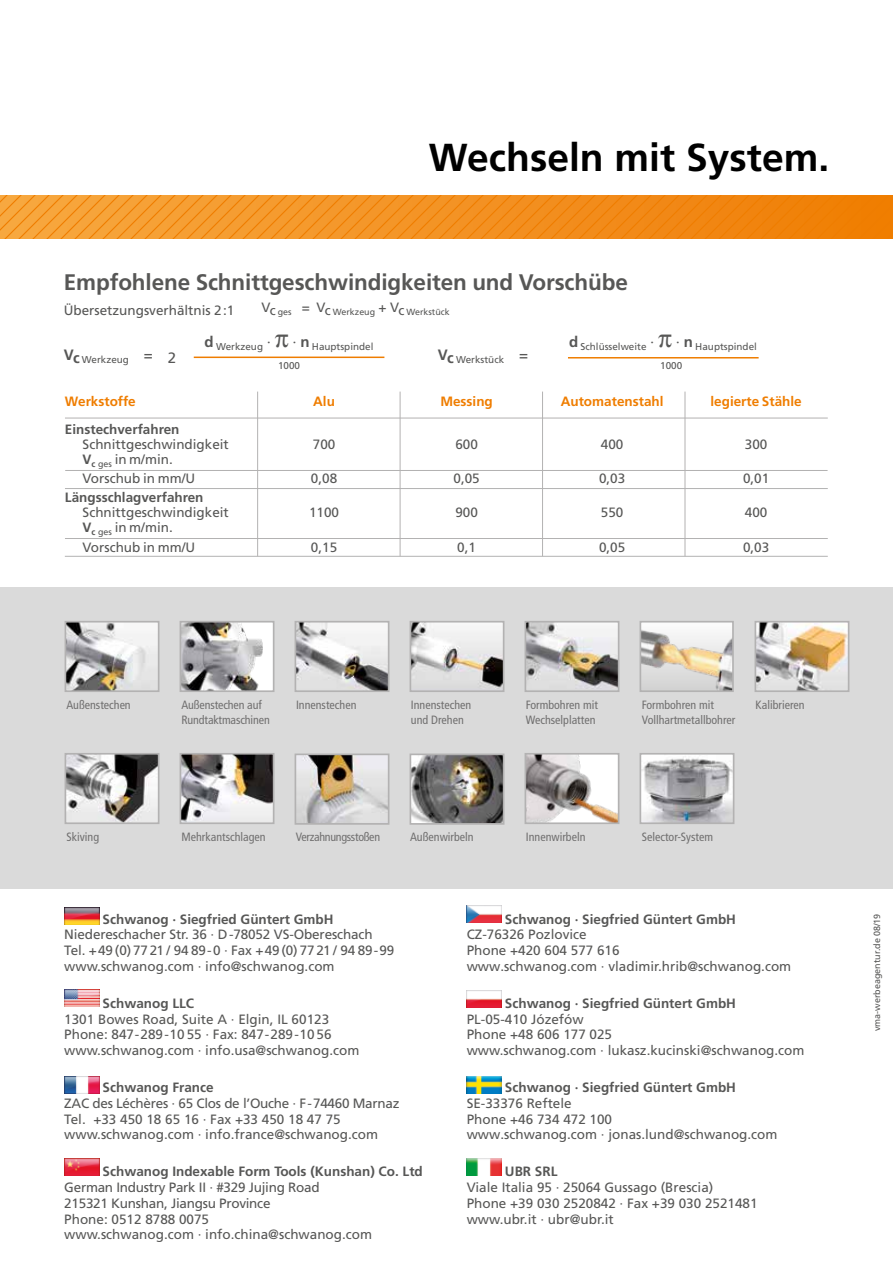
<style>
.page{position:relative;width:893px;height:1263px;background:#fff}
.page>*{position:absolute;margin:0;border:0;box-sizing:border-box;transform-origin:0 0}
.t1{font:700 39px "Frutiger";color:#000}
.t2{font:700 22.5px "Frutiger";letter-spacing:-.005em;color:#575756}
.t3{font:13.5px/15.8px "Frutiger";color:#575756}
.t4{font:700 13.5px "Frutiger";color:#575756}
.t5{font:13.5px/15.8px "Frutiger";letter-spacing:-.02em;color:#575756}
.t6{font:700 13.5px "Frutiger";color:#ef7d00}
.t7{font:condensed 12px/15px "Frutiger";color:#706f6f}
.t8{font:condensed 12px "Frutiger";letter-spacing:-.025em;color:#706f6f}
.t9{font:9.9px/19.4px "Frutiger";color:#575756}
.t10{font:9px "Frutiger";color:#575756}
.t11{font:8.85px "Frutiger";color:#575756}
.s1{font-size:13.5px}
.s2{font-weight:700;font-size:15px}
.s3{font-size:15px}
.s4{font-weight:700}
</style>
<div class="page">
<div style="left:0;top:587px;width:893px;height:302px;background:#dadada"></div>
<svg style="left:0;top:196px;width:892px;height:42px;background:#f2901f"></svg>
<hr style="left:892px;top:238px;width:1px;height:576px;background:#fff">
<hr style="left:892px;top:196px;width:1px;height:42px;background:#ef7d00">
<img style="left:183px;top:624px;width:88px;height:65px">
<div style="left:180px;top:621px;width:94px;height:71px;border:2px solid #b3b2b2"></div>
<img style="left:298px;top:624px;width:88px;height:65px">
<div style="left:295px;top:621px;width:94px;height:71px;border:2px solid #b3b2b2"></div>
<img style="left:413px;top:624px;width:88px;height:65px">
<div style="left:410px;top:621px;width:94px;height:71px;border:2px solid #b3b2b2"></div>
<img style="left:528px;top:624px;width:88px;height:65px">
<div style="left:525px;top:621px;width:94px;height:71px;border:2px solid #b3b2b2"></div>
<img style="left:68px;top:624px;width:88px;height:65px">
<div style="left:65px;top:621px;width:94px;height:71px;border:2px solid #b3b2b2"></div>
<img style="left:183px;top:756px;width:88px;height:65px">
<div style="left:180px;top:753px;width:94px;height:71px;border:2px solid #b3b2b2"></div>
<img style="left:68px;top:756px;width:88px;height:65px">
<div style="left:65px;top:753px;width:94px;height:71px;border:2px solid #b3b2b2"></div>
<img style="left:298px;top:756px;width:88px;height:66px">
<div style="left:295px;top:753px;width:94px;height:72px;border:2px solid #b3b2b2"></div>
<img style="left:413px;top:756px;width:88px;height:66px">
<div style="left:410px;top:753px;width:94px;height:72px;border:2px solid #b3b2b2"></div>
<img style="left:643px;top:756px;width:88px;height:65px">
<div style="left:640px;top:753px;width:94px;height:71px;border:2px solid #b3b2b2"></div>
<img style="left:528px;top:756px;width:88px;height:65px">
<div style="left:525px;top:753px;width:94px;height:71px;border:2px solid #b3b2b2"></div>
<img style="left:757px;top:624px;width:89px;height:65px">
<div style="left:754px;top:621px;width:95px;height:71px;border:2px solid #b3b2b2"></div>
<img style="left:642px;top:624px;width:89px;height:65px">
<div style="left:639px;top:621px;width:95px;height:71px;border:2px solid #b3b2b2"></div>
<hr style="left:194px;top:357px;width:190px;height:1px;background:#ef7d00">
<hr style="left:568px;top:357px;width:191px;height:1px;background:#ef7d00">
<hr style="left:257px;top:392px;width:1px;height:164px;background:#b3b2b2">
<hr style="left:400px;top:392px;width:1px;height:164px;background:#b3b2b2">
<hr style="left:542px;top:392px;width:1px;height:164px;background:#b3b2b2">
<hr style="left:685px;top:392px;width:1px;height:164px;background:#b3b2b2">
<hr style="left:65px;top:418px;width:763px;height:1px;background:#b3b2b2">
<hr style="left:65px;top:470px;width:763px;height:1px;background:#b3b2b2">
<hr style="left:65px;top:556px;width:763px;height:1px;background:#b3b2b2">
<hr style="left:65px;top:488px;width:763px;height:1px;background:#b3b2b2">
<hr style="left:65px;top:538px;width:763px;height:1px;background:#b3b2b2">
<img style="left:64px;top:908px;width:35px;height:17px">
<img style="left:467px;top:906px;width:35px;height:17px">
<img style="left:467px;top:990px;width:35px;height:18px">
<img style="left:64px;top:989px;width:35px;height:17px">
<img style="left:64px;top:1076px;width:35px;height:17px">
<img style="left:64px;top:1158px;width:35px;height:17px">
<img style="left:467px;top:1158px;width:35px;height:17px">
<img style="left:467px;top:1076px;width:35px;height:17px">
<h1 class="t1" style="left:429px;top:134px;width:402px">Wechseln mit System.</h1>
<h2 class="t2" style="left:64px;top:269px;width:566px">Empfohlene Schnittgeschwindigkeiten und Vorschübe</h2>
<p class="t3" style="left:64px;top:302px;width:172px">Übersetzungsverhältnis 2:1</p>
<p class="t11" style="left:261px;top:307px;width:190px"><sup>V</sup><span class="s1">c</span> ges <sup>=</sup> <sup>V</sup><span class="s1">c</span> Werkzeug <sup>+</sup> <sup>V</sup><span class="s1">c</span> Werkstück</p>
<p class="t9" style="left:64px;top:349px;width:114px"><sup>V</sup><span class="s2">c</span> Werkzeug <sup>=</sup> <span class="s3">2</span></p>
<p class="t9" style="left:205px;top:337px;width:68px"><sup>d</sup> Werkzeug <sup>·</sup></p>
<p class="t9" style="left:278px;top:337px;width:97px;text-indent:14px"><sup>·</sup> <sup>n</sup> Hauptspindel<br>1000</p>
<p class="t9" style="left:438px;top:350px;width:92px"><sup>V</sup><span class="s2">c</span> Werkstück <sup>=</sup></p>
<p class="t9" style="left:569px;top:337px;width:87px"><sup>d</sup> Schlüsselweite <sup>·</sup></p>
<p class="t9" style="left:660px;top:338px;width:98px;line-height:18.6px;text-indent:16px"><sup>·</sup> <sup>n</sup> Hauptspindel<br>1000</p>
<p class="t6" style="left:65px;top:393px;width:72px">Werkstoffe</p>
<p class="t6" style="left:313px;top:393px;width:23px">Alu</p>
<p class="t6" style="left:440px;top:393px;width:54px">Messing</p>
<p class="t6" style="left:561px;top:393px;width:104px">Automatenstahl</p>
<p class="t6" style="left:710px;top:393px;width:93px">legierte Stähle</p>
<p class="t4" style="left:65px;top:421px;width:116px">Einstechverfahren</p>
<p class="t3" style="left:83px;top:436px;width:148px">Schnittgeschwindigkeit</p>
<p class="t3" style="left:313px;top:436px;width:24px">700</p>
<p class="t3" style="left:455px;top:436px;width:24px">600</p>
<p class="t3" style="left:601px;top:436px;width:24px">400</p>
<p class="t3" style="left:745px;top:436px;width:24px">300</p>
<p class="t3" style="left:83px;top:449px;width:114px;line-height:19.2px"><span class="s4">V</span><sub>c</sub> <sub>ges</sub> in m/min.<br>Vorschub in mm/U</p>
<p class="t3" style="left:311px;top:470px;width:28px">0,08</p>
<p class="t3" style="left:453px;top:470px;width:28px">0,05</p>
<p class="t3" style="left:599px;top:470px;width:28px">0,03</p>
<p class="t3" style="left:743px;top:470px;width:28px">0,01</p>
<p class="t4" style="left:65px;top:490px;width:140px">Längsschlagverfahren</p>
<p class="t3" style="left:83px;top:505px;width:148px">Schnittgeschwindigkeit</p>
<p class="t3" style="left:309px;top:505px;width:32px">1100</p>
<p class="t3" style="left:455px;top:505px;width:24px">900</p>
<p class="t3" style="left:601px;top:505px;width:24px">550</p>
<p class="t3" style="left:745px;top:505px;width:24px">400</p>
<p class="t3" style="left:83px;top:518px;width:114px;line-height:19.2px"><span class="s4">V</span><sub>c</sub> <sub>ges</sub> in m/min.<br>Vorschub in mm/U</p>
<p class="t3" style="left:311px;top:539px;width:28px">0,15</p>
<p class="t3" style="left:457px;top:539px;width:20px">0,1</p>
<p class="t3" style="left:599px;top:539px;width:28px">0,05</p>
<p class="t3" style="left:743px;top:539px;width:28px">0,03</p>
<p class="t7" style="left:66px;top:697px;width:66px">Außenstechen</p>
<p class="t7" style="left:296px;top:697px;width:62px">Innenstechen</p>
<p class="t7" style="left:411px;top:697px;width:62px">Innenstechen und Drehen</p>
<p class="t7" style="left:181px;top:697px;width:90px">Außenstechen auf<br>Rundtaktmaschinen</p>
<p class="t7" style="left:526px;top:697px;width:74px">Formbohren mit</p>
<p class="t7" style="left:756px;top:697px;width:51px">Kalibrieren</p>
<p class="t7" style="left:642px;top:697px;width:95px">Formbohren mit<br>Vollhartmetallbohrer</p>
<p class="t7" style="left:526px;top:712px;width:71px">Wechselplatten</p>
<p class="t7" style="left:66px;top:830px;width:34px">Skiving</p>
<p class="t7" style="left:181px;top:830px;width:86px">Mehrkantschlagen</p>
<p class="t8" style="left:296px;top:830px;width:86px">Verzahnungsstoßen</p>
<p class="t7" style="left:410px;top:830px;width:65px">Außenwirbeln</p>
<p class="t7" style="left:526px;top:830px;width:61px">Innenwirbeln</p>
<p class="t7" style="left:642px;top:830px;width:73px">Selector-System</p>
<p class="t4" style="left:103px;top:911px;width:233px">Schwanog · Siegfried Güntert GmbH</p>
<p class="t3" style="left:64px;top:926px;width:332px">Niedereschacher Str. 36 · D-78052 VS-Obereschach<br>Tel. +49 (0) 77 21 / 94 89-0 · Fax +49 (0) 77 21 / 94 89-99 www.schwanog.com · info@schwanog.com</p>
<p class="t4" style="left:103px;top:995px;width:93px">Schwanog LLC</p>
<p class="t3" style="left:64px;top:1011px;width:297px">1301 Bowes Road, Suite A · Elgin, IL 60123<br>Phone: 847-289-10 55 · Fax: 847-289-10 56 www.schwanog.com · info.usa@schwanog.com</p>
<p class="t4" style="left:103px;top:1079px;width:113px">Schwanog France</p>
<p class="t3" style="left:64px;top:1095px;width:337px">ZAC des Léchères · 65 Clos de l’Ouche · F-74460 Marnaz<br>Tel. +33 450 18 65 16 · Fax +33 450 18 47 75 www.schwanog.com · info.france@schwanog.com</p>
<p class="t4" style="left:103px;top:1164px;width:322px">Schwanog Indexable Form Tools (Kunshan) Co. Ltd</p>
<p class="t5" style="left:64px;top:1179px;width:309px">German Industry Park II · #329 Jujing Road<br>215321 Kunshan, Jiangsu Province<br>Phone: 0512 8788 0075<br>www.schwanog.com · info.china@schwanog.com</p>
<p class="t4" style="left:505px;top:911px;width:233px">Schwanog · Siegfried Güntert GmbH</p>
<p class="t3" style="left:467px;top:927px;width:326px">CZ-76326 Pozlovice<br>Phone +420 604 577 616<br>www.schwanog.com · vladimir.hrib@schwanog.com</p>
<p class="t4" style="left:505px;top:995px;width:233px">Schwanog · Siegfried Güntert GmbH</p>
<p class="t3" style="left:467px;top:1011px;width:339px">PL-05-410 Józefów<br>Phone +48 606 177 025<br>www.schwanog.com · lukasz.kucinski@schwanog.com</p>
<p class="t4" style="left:505px;top:1079px;width:233px">Schwanog · Siegfried Güntert GmbH</p>
<p class="t3" style="left:467px;top:1095px;width:312px">SE-33376 Reftele<br>Phone +46 734 472 100<br>www.schwanog.com · jonas.lund@schwanog.com</p>
<p class="t4" style="left:505px;top:1164px;width:54px">UBR SRL</p>
<p class="t3" style="left:467px;top:1179px;width:292px">Viale Italia 95 · 25064 Gussago (Brescia)<br>Phone +39 030 2520842 · Fax +39 030 2521481 www.ubr.it · ubr@ubr.it</p>
<p class="t10" style="left:872px;top:1031px;width:119px;rotate:-90deg">vma-werbeagentur.de 08/19</p>
</div>
